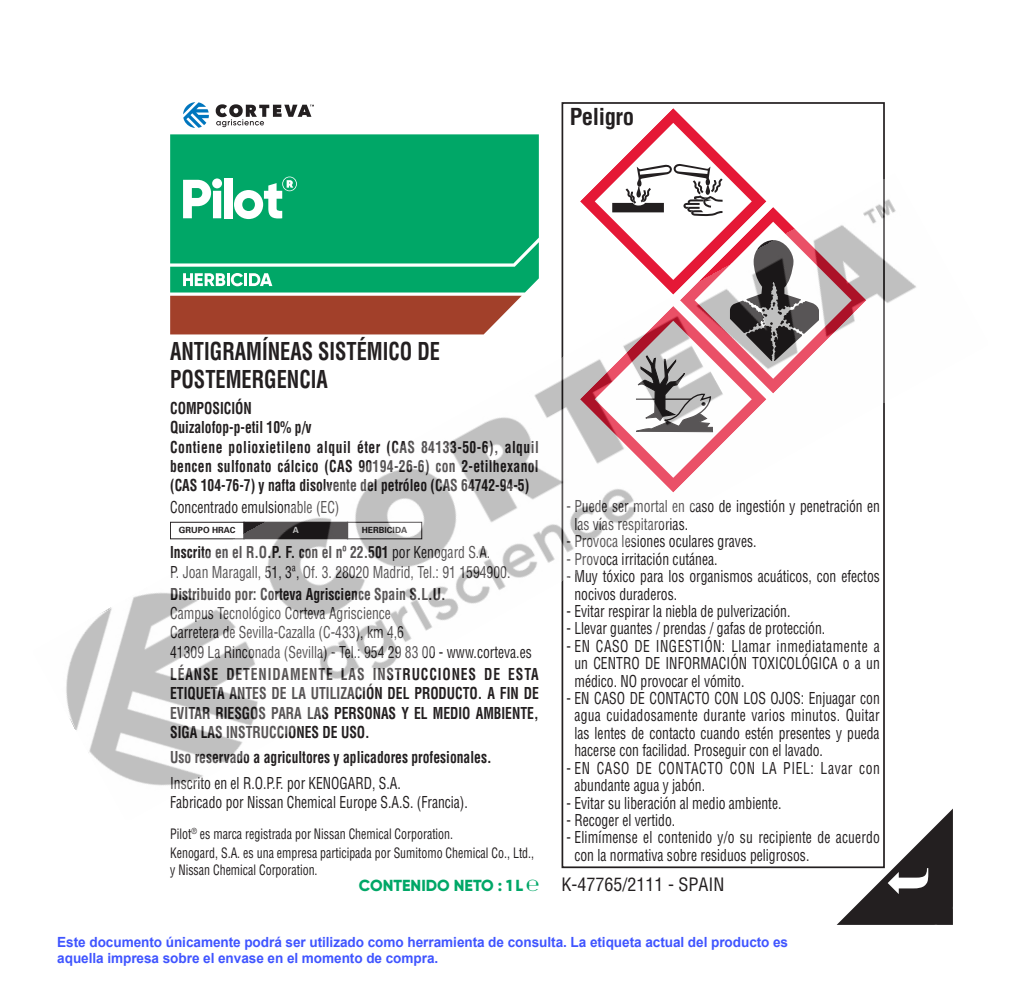
<style>
.page{position:relative;width:1021px;height:993px;background:#fff}
.page>*{position:absolute;margin:0;border:0;box-sizing:border-box;transform-origin:0 0}
.t1{font:700 condensed 24px/28.8px "Helvetica LT Std";color:#231f20;scale:.85 1}
.t2{font:700 condensed 22.8px "Helvetica LT Std";letter-spacing:-.02em;color:#231f20}
.t3{font:condensed 18px "Helvetica LT Std";color:#231f20}
.t4{font:condensed 16px/17.4px "Helvetica LT Std";color:#231f20;scale:.85 1}
.t5{font:700 condensed 16px/19.2px "Helvetica LT Std";color:#231f20;text-align:justify;scale:.85 1}
.t6{font:condensed 16px/17.4px "Helvetica LT Std";letter-spacing:.045em;color:#231f20;scale:.85 1}
.t7{font:800 16px "Gilroy";color:#00a767}
.t8{font:condensed 14px/16.8px "Helvetica LT Std";color:#231f20;scale:.85 1}
.t9{font:700 14px/16.8px "Arial";letter-spacing:-.005em;color:#4055ff}
.t10{font:700 8.4px "Univers LT Std";color:#231f20}
.t11{font:700 8.4px "Univers LT Std";color:#fff}
.s1{font-weight:400}
</style>
<div class="page">
<svg style="left:608px;top:108px;width:130px;height:65px"></svg>
<div style="left:170px;top:134px;width:369px;height:39px;background:#00a767"></div>
<svg style="left:183px;top:102px;width:26px;height:26px"></svg>
<svg style="left:216px;top:104px;width:98px;height:23px"></svg>
<img style="left:66px;top:173px;width:887px;height:646px">
<svg style="left:836px;top:808px;width:116px;height:116px"></svg>
<p class="t2" style="left:569px;top:103px;width:66px">Peligro</p>
<p class="t1" style="left:170px;top:336px;width:319px">ANTIGRAMÍNEAS SISTÉMICO DE<br>POSTEMERGENCIA</p>
<p class="t5" style="left:170px;top:398px;width:98px">COMPOSICIÓN</p>
<p class="t5" style="left:170px;top:417px;width:168px">Quizalofop-p-etil 10% p/v</p>
<p class="t5" style="left:170px;top:437px;width:435px">Contiene polioxietileno alquil éter (CAS 84133-50-6), alquil bencen sulfonato cálcico (CAS 90194-26-6) con 2-etilhexanol (CAS 104-76-7) y nafta disolvente del petróleo (CAS 64742-94-5)</p>
<p class="t4" style="left:170px;top:498px;width:201px">Concentrado emulsionable (EC)</p>
<p class="t5" style="left:170px;top:542px;width:378px">Inscrito en el R.O.P. F. con el nº 22.501 <span class="s1">por Kenogard S.A.</span></p>
<p class="t4" style="left:170px;top:562px;width:402px">P. Joan Maragall, 51, 3ª, Of. 3. 28020 Madrid, Tel.: 91 1594900.</p>
<p class="t5" style="left:170px;top:584px;width:325px">Distribuido por: Corteva Agriscience Spain S.L.U.</p>
<p class="t4" style="left:170px;top:604px;width:261px">Campus Tecnológico Corteva Agriscience</p>
<p class="t4" style="left:170px;top:623px;width:277px">Carretera de Sevilla-Cazalla (C-433), km 4,6</p>
<p class="t4" style="left:170px;top:642px;width:427px">41309 La Rinconada (Sevilla) - Tel.: 954 29 83 00 - www.corteva.es</p>
<p class="t5" style="left:170px;top:664px;width:435px">LÉANSE DETENIDAMENTE LAS INSTRUCCIONES DE ESTA ETIQUETA ANTES DE LA UTILIZACIÓN DEL PRODUCTO. A FIN DE EVITAR RIESGOS PARA LAS PERSONAS Y EL MEDIO AMBIENTE, SIGA LAS INSTRUCCIONES DE USO.</p>
<p class="t5" style="left:170px;top:747px;width:379px">Uso reservado a agricultores y aplicadores profesionales.</p>
<p class="t4" style="left:170px;top:774px;width:273px">Inscrito en el R.O.P.F. por KENOGARD, S.A.</p>
<p class="t4" style="left:170px;top:793px;width:352px">Fabricado por Nissan Chemical Europe S.A.S. (Francia).</p>
<p class="t10" style="left:179px;top:525px;width:58px">GRUPO HRAC</p>
<p class="t11" style="left:293px;top:525px;width:8px">A</p>
<p class="t10" style="left:362px;top:525px;width:47px">HERBICIDA</p>
<p class="t8" style="left:170px;top:824px;width:334px">Pilot<sup>®</sup> es marca registrada por Nissan Chemical Corporation.</p>
<p class="t8" style="left:170px;top:844px;width:430px">Kenogard, S.A. es una empresa participada por Sumitomo Chemical Co., Ltd., y Nissan Chemical Corporation.</p>
<p class="t7" style="left:359px;top:874px;width:181px">CONTENIDO NETO : 1 L ℮</p>
<p class="t4" style="left:574px;top:497px;width:361px;text-indent:-8px">- Puede ser mortal en caso de ingestión y penetración en las vías respitarorias.</p>
<p class="t4" style="left:566px;top:532px;width:225px">- Provoca lesiones oculares graves.</p>
<p class="t4" style="left:566px;top:550px;width:179px">- Provoca irritación cutánea.</p>
<p class="t4" style="left:574px;top:567px;width:361px;text-indent:-8px">- Muy tóxico para los organismos acuáticos, con efectos nocivos duraderos.</p>
<p class="t4" style="left:566px;top:602px;width:265px">- Evitar respirar la niebla de pulverización.</p>
<p class="t4" style="left:566px;top:619px;width:306px">- Llevar guantes / prendas / gafas de protección.</p>
<p class="t4" style="left:574px;top:637px;width:361px;text-align:justify;text-indent:-8px">- EN CASO DE INGESTIÓN: Llamar inmediatamente a un CENTRO DE INFORMACIÓN TOXICOLÓGICA o a un médico. NO provocar el vómito.</p>
<p class="t4" style="left:574px;top:689px;width:361px;text-align:justify;text-indent:-8px">- EN CASO DE CONTACTO CON LOS OJOS: Enjuagar con agua cuidadosamente durante varios minutos. Quitar las lentes de contacto cuando estén presentes y pueda hacerse con facilidad. Proseguir con el lavado.</p>
<p class="t6" style="left:574px;top:758px;width:361px;text-indent:-8px">- EN CASO DE CONTACTO CON LA PIEL: Lavar con abundante agua y jabón.</p>
<p class="t4" style="left:566px;top:793px;width:254px">- Evitar su liberación al medio ambiente.</p>
<p class="t4" style="left:566px;top:811px;width:129px">- Recoger el vertido.</p>
<p class="t4" style="left:574px;top:828px;width:361px;text-indent:-8px">- Elimímense el contenido y/o su recipiente de acuerdo con la normativa sobre residuos peligrosos.</p>
<p class="t3" style="left:561px;top:872px;width:165px">K-47765/2111 - SPAIN</p>
<p class="t9" style="left:57px;top:933px;width:732px">Este documento únicamente podrá ser utilizado como herramienta de consulta. La etiqueta actual del producto es aquella impresa sobre el envase en el momento de compra.</p>
</div>
